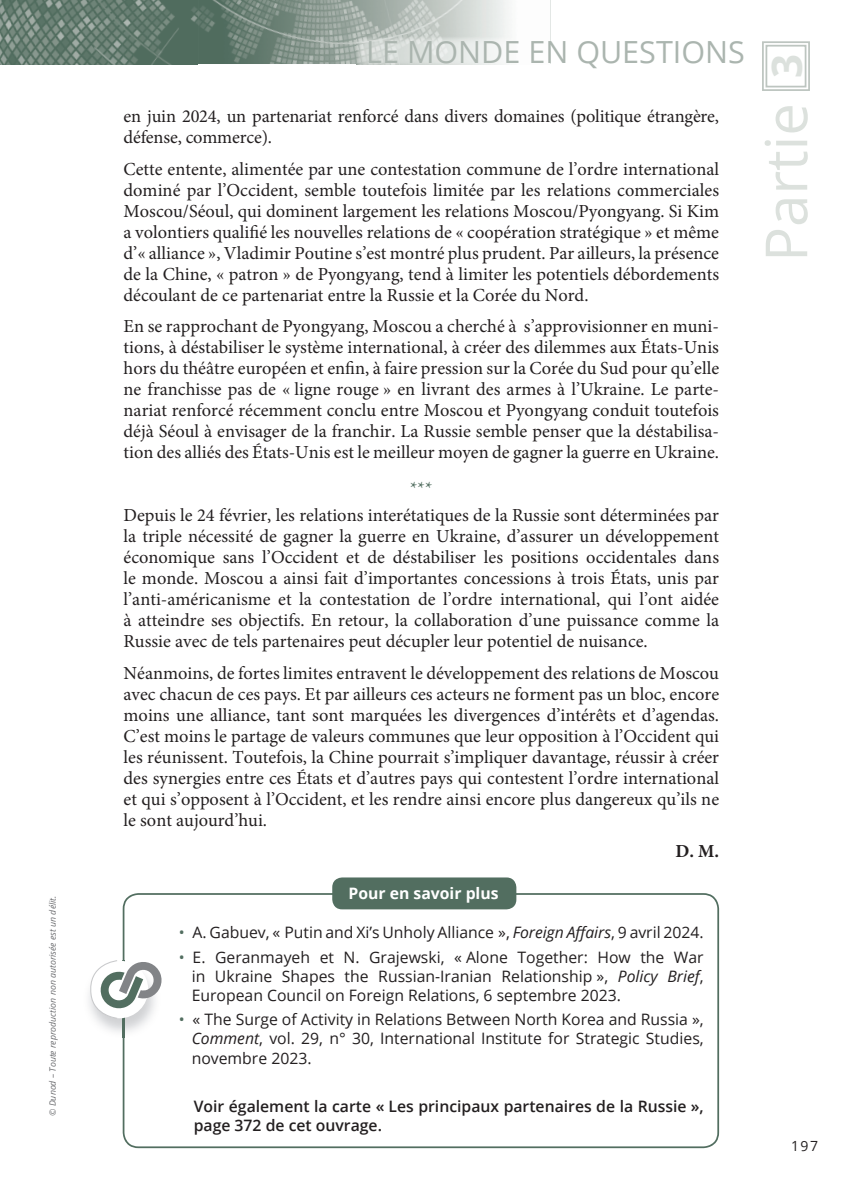
<style>
.page{position:relative;width:844px;height:1191px;background:#fff}
.page>*{position:absolute;margin:0;border:0;box-sizing:border-box;transform-origin:0 0}
.t1{font:58.1px "Open Sans";color:#dce1dd}
.t2{font:30.45px "Open Sans";color:#abb5af}
.t3{font:18.38px/21px "Minion Pro";color:#231f20;text-align:justify}
.t4{font:700 18.38px "Minion Pro";color:#231f20}
.t5{font:18.38px "Minion Pro";color:#526e60}
.t6{font:15.75px/19.2px "Open Sans";color:#231f20;text-align:justify}
.t7{font:600 15.75px/19.2px "Open Sans";color:#231f20}
.t8{font:700 15.75px "Open Sans";color:#fff}
.t9{font:14px "Open Sans";color:#231f20}
.t10{font:italic 8.75px "Open Sans";color:#6c6d70}
.s1{color:#526e60}
.s2{font-style:italic}
.s3{font-weight:700;font-size:42px}
</style>
<div class="page">
<img style="left:0;top:0;width:198px;height:64px">
<img style="left:198px;top:0;width:311px;height:64px">
<svg style="left:762px;top:41px;width:48px;height:50px"></svg>
<div style="left:765px;top:45px;width:41px;height:42px;border:2px solid #bdc5c0"></div>
<img style="left:356px;top:64px;width:147px;height:1px">
<img style="left:356px;top:35px;width:153px;height:29px">
<svg style="left:123px;top:893px;width:596px;height:255px"></svg>
<div style="left:332px;top:877px;width:184px;height:32px;background:#526e60;border-radius:10px"></div>
<img style="left:96px;top:1019px;width:65px;height:18px">
<img style="left:123px;top:1019px;width:1px;height:18px">
<svg style="left:89px;top:959px;width:75px;height:60px"></svg>
<p class="t10" style="left:47px;top:1116px;width:222px;rotate:-90deg">© Dunod – Toute reproduction non autorisée est un délit.</p>
<h2 class="t2" style="left:366px;top:31px;width:380px">LE MONDE EN QUESTIONS</h2>
<p class="t3" style="left:124px;top:106px;width:597px">en juin 2024, un partenariat renforcé dans divers domaines (politique étrangère, défense, commerce).</p>
<p class="t3" style="left:124px;top:158px;width:597px">Cette entente, alimentée par une contestation commune de l’ordre international dominé par l’Occident, semble toutefois limitée par les relations commerciales Moscou/Séoul, qui dominent largement les relations Moscou/Pyongyang. Si Kim a volontiers qualifié les nouvelles relations de « coopération stratégique » et même d’« alliance », Vladimir Poutine s’est montré plus prudent. Par ailleurs, la présence de la Chine, « patron » de Pyongyang, tend à limiter les potentiels débordements découlant de ce partenariat entre la Russie et la Corée du Nord.</p>
<p class="t3" style="left:124px;top:316px;width:597px">En se rapprochant de Pyongyang, Moscou a cherché à s’approvisionner en muni&shy;tions, à déstabiliser le système international, à créer des dilemmes aux États-Unis hors du théâtre européen et enfin, à faire pression sur la Corée du Sud pour qu’elle ne franchisse pas de « ligne rouge » en livrant des armes à l’Ukraine. Le parte&shy;nariat renforcé récemment conclu entre Moscou et Pyongyang conduit toutefois déjà Séoul à envisager de la franchir. La Russie semble penser que la déstabilisa&shy;tion des alliés des États-Unis est le meilleur moyen de gagner la guerre en Ukraine.</p>
<p class="t5" style="left:410px;top:476px;width:24px">***</p>
<p class="t3" style="left:124px;top:505px;width:597px">Depuis le 24 février, les relations interétatiques de la Russie sont déterminées par la triple nécessité de gagner la guerre en Ukraine, d’assurer un développement économique sans l’Occident et de déstabiliser les positions occidentales dans le monde. Moscou a ainsi fait d’importantes concessions à trois États, unis par l’anti-américanisme et la contestation de l’ordre international, qui l’ont aidée à atteindre ses objectifs. En retour, la collaboration d’une puissance comme la Russie avec de tels partenaires peut décupler leur potentiel de nuisance.</p>
<p class="t3" style="left:124px;top:662px;width:597px">Néanmoins, de fortes limites entravent le développement des relations de Moscou avec chacun de ces pays. Et par ailleurs ces acteurs ne forment pas un bloc, encore moins une alliance, tant sont marquées les divergences d’intérêts et d’agendas.<br>C’est moins le partage de valeurs communes que leur opposition à l’Occident qui les réunissent. Toutefois, la Chine pourrait s’impliquer davantage, réussir à créer des synergies entre ces États et d’autres pays qui contestent l’ordre international et qui s’opposent à l’Occident, et les rendre ainsi encore plus dangereux qu’ils ne le sont aujourd’hui.</p>
<p class="t4" style="left:675px;top:838px;width:45px">D. M.</p>
<p class="t8" style="left:348px;top:882px;width:152px">Pour en savoir plus</p>
<p class="t6" style="left:179px;top:922px;width:526px"><span class="s1">•</span> A. Gabuev, « Putin and Xi’s Unholy Alliance », <span class="s2">Foreign Affairs</span>, 9 avril 2024.</p>
<p class="t6" style="left:192px;top:947px;width:513px;text-indent:-13px"><span class="s1">•</span> E. Geranmayeh et N. Grajewski, « Alone Together: How the War in Ukraine Shapes the Russian-Iranian Relationship », <span class="s2">Policy Brief</span>, European Council on Foreign Relations, 6 septembre 2023.</p>
<p class="t6" style="left:192px;top:1009px;width:513px;text-indent:-13px"><span class="s1">•</span> « The Surge of Activity in Relations Between North Korea and Russia », <span class="s2">Comment</span>, vol. 29, n° 30, International Institute for Strategic Studies, novembre 2023.</p>
<p class="t7" style="left:194px;top:1096px;width:511px">Voir également la carte « Les principaux partenaires de la Russie », page 372 de cet ouvrage.</p>
<h1 class="t1" style="left:746px;top:262px;width:209px;rotate:-90deg">Partie <span class="s3">3</span></h1>
<p class="t9" style="left:791px;top:1137px;width:28px">197</p>
</div>
